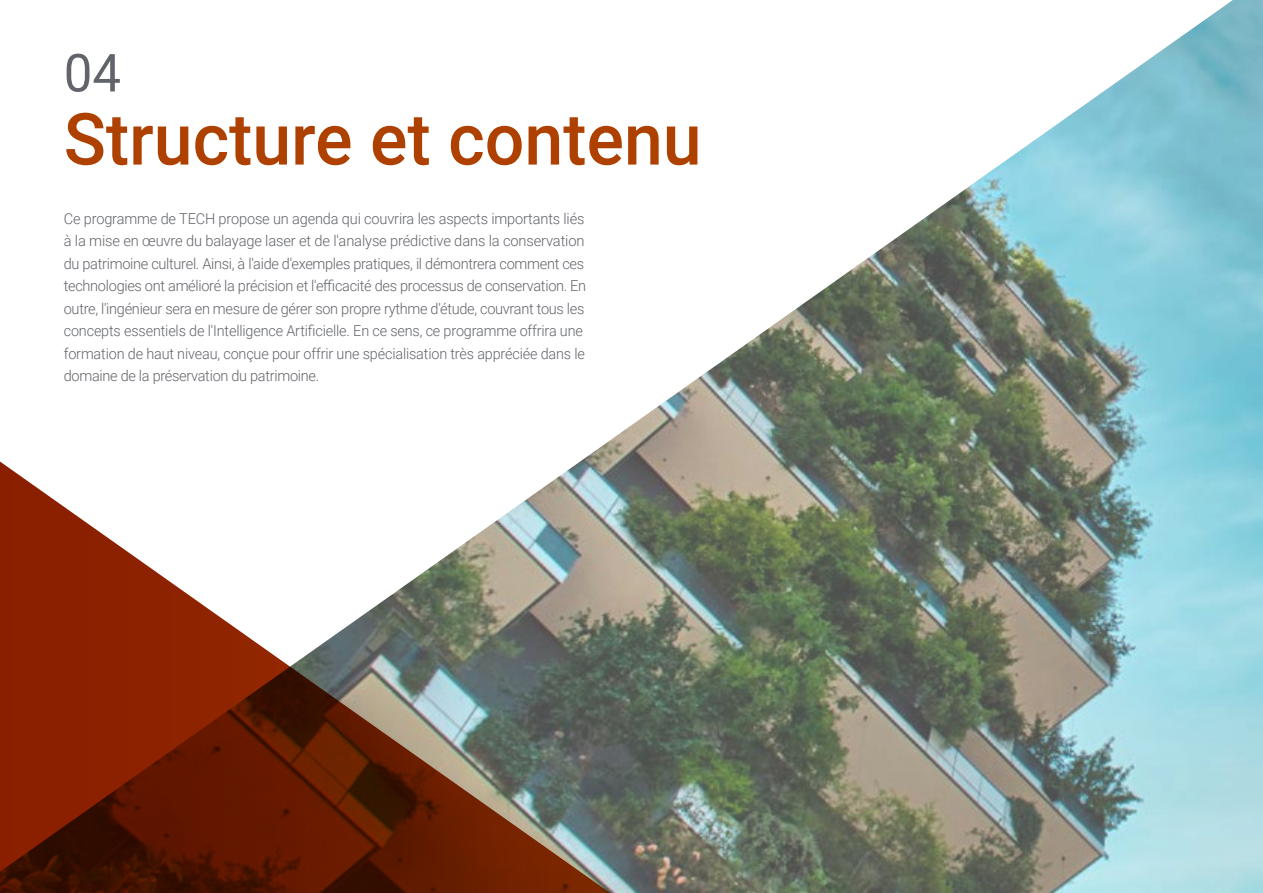
<style>
.page{position:relative;width:1263px;height:893px;background:#fff}
.page>*{position:absolute;margin:0;border:0;box-sizing:border-box;transform-origin:0 0}
.t1{font:500 72px "Roboto";color:#ae4000}
.t2{font:52.5px "Roboto";color:#61646a}
.t3{font:300 15px/22.5px "Roboto";letter-spacing:-.01em;color:#61646a}
</style>
<div class="page">
<img style="left:602px;top:0;width:661px;height:893px">
<svg style="left:0;top:446px;width:640px;height:447px"></svg>
<h2 class="t2" style="left:64px;top:36px;width:59px">04</h2>
<h1 class="t1" style="left:64px;top:89px;width:639px">Structure et contenu</h1>
<p class="t3" style="left:64px;top:207px;width:524px">Ce programme de TECH propose un agenda qui couvrira les aspects importants liés à la mise en œuvre du balayage laser et de l'analyse prédictive dans la conservation du patrimoine culturel. Ainsi, à l'aide d'exemples pratiques, il démontrera comment ces technologies ont amélioré la précision et l'efficacité des processus de conservation. En outre, l'ingénieur sera en mesure de gérer son propre rythme d'étude, couvrant tous les concepts essentiels de l'Intelligence Artificielle. En ce sens, ce programme offrira une formation de haut niveau, conçue pour offrir une spécialisation très appréciée dans le domaine de la préservation du patrimoine.</p>
</div>
